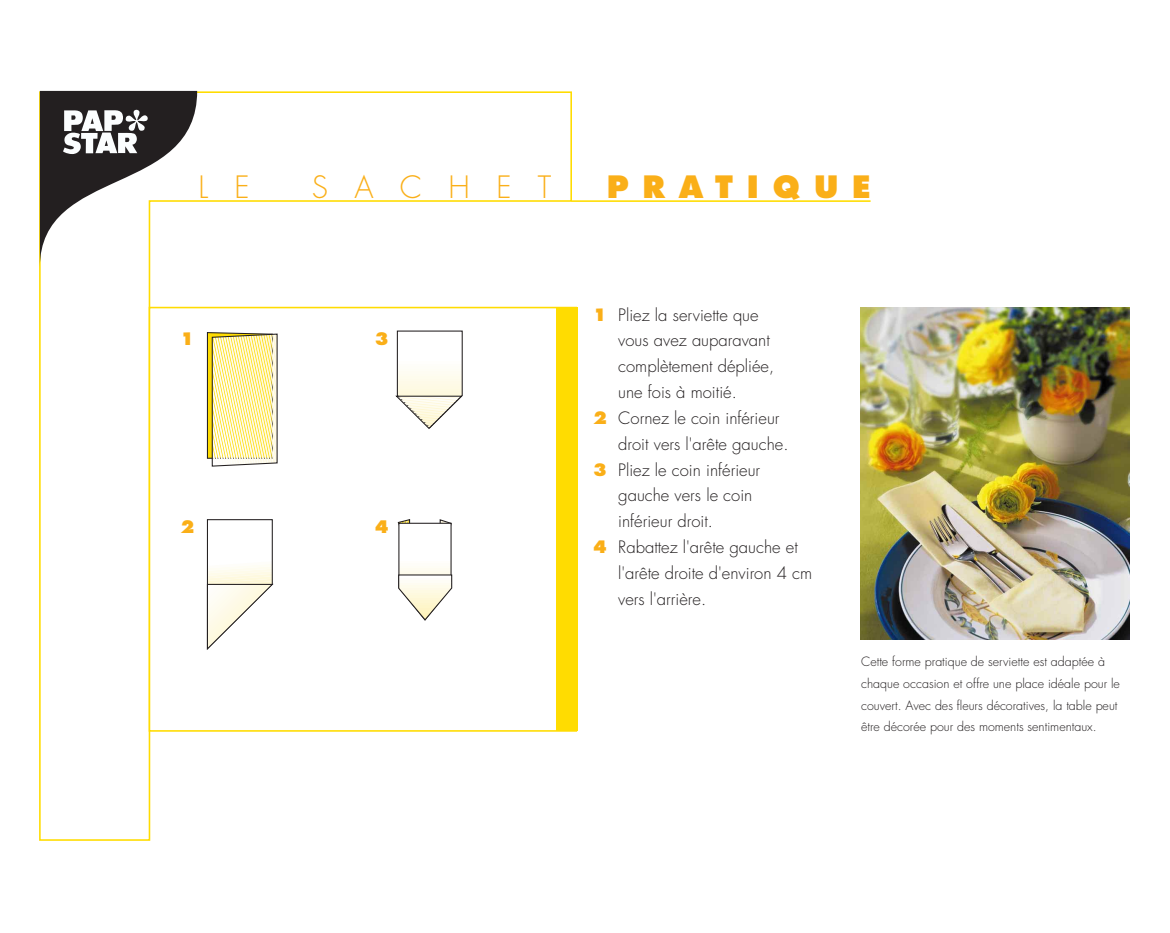
<style>
.page{position:relative;width:1170px;height:933px;background:#fff}
.page>*{position:absolute;margin:0;border:0;box-sizing:border-box;transform-origin:0 0}
.t1{font:300 30px "Futura";letter-spacing:.88em;color:#faaf18}
.t2{font:800 30px "Futura";letter-spacing:.46em;color:#faaf18}
.t3{font:300 16.75px "Futura";color:#231f20}
.t4{font:800 16.75px "Futura";color:#faaf18}
.t5{font:300 12.5px/21.8px "Futura";color:#231f20}
.s1{font-weight:800;color:#faaf18}
</style>
<div class="page">
<svg style="left:39px;top:91px;width:534px;height:750px"></svg>
<div style="left:149px;top:307px;width:428px;height:424px;background:#fff;border:2px solid #ffdc01"></div>
<div style="left:556px;top:307px;width:21px;height:424px;background:#ffdc01"></div>
<hr style="left:572px;top:200px;width:299px;height:2px;background:#ffdc01">
<svg style="left:40px;top:91px;width:157px;height:176px"></svg>
<svg style="left:397px;top:519px;width:56px;height:102px"></svg>
<svg style="left:395px;top:330px;width:68px;height:99px"></svg>
<svg style="left:206px;top:332px;width:72px;height:135px;background:#f0e49d"></svg>
<svg style="left:206px;top:519px;width:68px;height:131px"></svg>
<img style="left:860px;top:307px;width:269px;height:332px">
<h1 class="t1" style="left:198px;top:173px;width:53px">L E</h1>
<h1 class="t1" style="left:312px;top:173px;width:241px">SACHET</h1>
<h1 class="t2" style="left:607px;top:173px;width:266px">PRATIQUE</h1>
<p class="t4" style="left:181px;top:331px;width:15px">1</p>
<p class="t4" style="left:181px;top:519px;width:15px">2</p>
<p class="t4" style="left:375px;top:331px;width:15px">3</p>
<p class="t4" style="left:375px;top:519px;width:15px">4</p>
<p class="t3" style="left:593px;top:307px;width:167px"><span class="s1">1</span> Pliez la serviette que</p>
<p class="t3" style="left:618px;top:332px;width:153px">vous avez auparavant</p>
<p class="t3" style="left:618px;top:358px;width:158px">complètement dépliée,</p>
<p class="t3" style="left:618px;top:384px;width:120px">une fois à moitié.</p>
<p class="t3" style="left:593px;top:410px;width:188px"><span class="s1">2</span> Cornez le coin inférieur</p>
<p class="t3" style="left:618px;top:436px;width:172px">droit vers l'arête gauche.</p>
<p class="t3" style="left:593px;top:462px;width:168px"><span class="s1">3</span> Pliez le coin inférieur</p>
<p class="t3" style="left:618px;top:487px;width:136px">gauche vers le coin</p>
<p class="t3" style="left:618px;top:513px;width:96px">inférieur droit.</p>
<p class="t3" style="left:593px;top:539px;width:206px"><span class="s1">4</span> Rabattez l'arête gauche et</p>
<p class="t3" style="left:618px;top:565px;width:195px">l'arête droite d'environ 4 cm</p>
<p class="t3" style="left:618px;top:591px;width:89px">vers l'arrière.</p>
<p class="t5" style="left:861px;top:651px;width:260px">Cette forme pratique de serviette est adaptée à chaque occasion et offre une place idéale pour le couvert. Avec des fleurs décoratives, la table peut être décorée pour des moments sentimentaux.</p>
</div>
